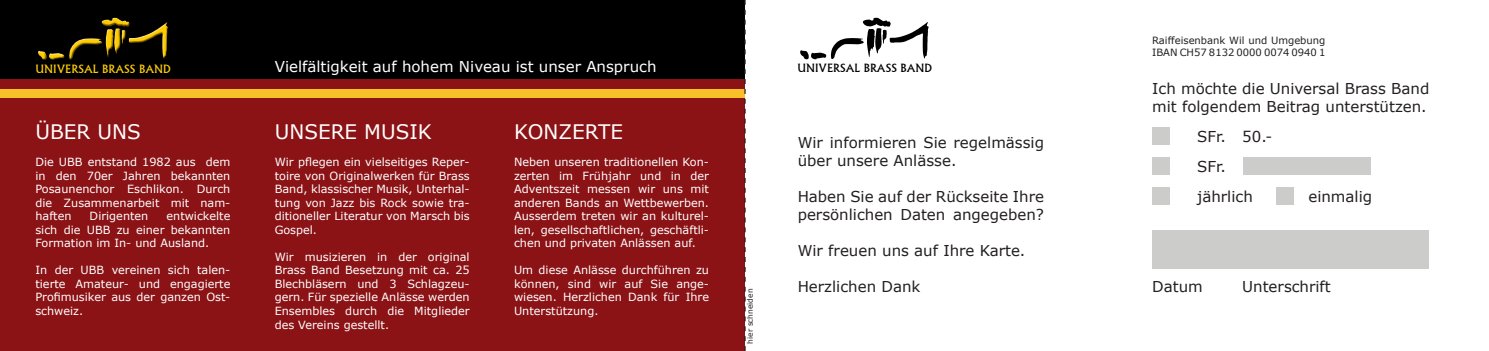
<style>
.page{position:relative;width:1489px;height:351px;background:#fff}
.page>*{position:absolute;margin:0;border:0;box-sizing:border-box;transform-origin:0 0}
.t1{font:20px "Verdana";color:#fff}
.t2{font:15px/18px "Verdana";color:#231f20}
.t3{font:15px "Verdana";color:#fff}
.t4{font:12.25px "Narkisim";color:#fdcc09}
.t5{font:12.12px "Narkisim";color:#000}
.t6{font:11.25px/13.5px "Verdana";color:#fff;text-align:justify}
.t7{font:10px/12px "Verdana";color:#231f20}
.t8{font:7.5px "Verdana";color:#231f20}
</style>
<div class="page">
<div style="left:0;top:0;width:744px;height:80px;background:#000001"></div>
<div style="left:0;top:80px;width:744px;height:9px;background:#8b1316"></div>
<div style="left:0;top:89px;width:744px;height:9px;background:#f7c029"></div>
<div style="left:0;top:98px;width:744px;height:253px;background:#8b1316"></div>
<div style="left:36px;top:18px;width:134px;height:42px;background:#fff;opacity:.75"></div>
<div style="left:37px;top:21px;width:133px;height:40px;background:#231f20;opacity:.75"></div>
<div style="left:1152px;top:127px;width:17px;height:18px;background:#cccccb"></div>
<div style="left:1152px;top:157px;width:17px;height:18px;background:#cccccb"></div>
<div style="left:1152px;top:187px;width:17px;height:18px;background:#cccccb"></div>
<div style="left:1242px;top:157px;width:128px;height:18px;background:#cccccb"></div>
<div style="left:1276px;top:187px;width:17px;height:18px;background:#cccccb"></div>
<div style="left:1152px;top:230px;width:276px;height:39px;background:#cccccb"></div>
<svg style="left:800px;top:18px;width:128px;height:41px"></svg>
<svg style="left:744px;top:0;width:1px;height:351px"></svg>
<p class="t3" style="left:275px;top:57px;width:383px">Vielfältigkeit auf hohem Niveau ist unser Anspruch</p>
<p class="t4" style="left:35px;top:64px;width:137px">UNIVERSAL BRASS BAND</p>
<p class="t5" style="left:797px;top:63px;width:136px">UNIVERSAL BRASS BAND</p>
<p class="t1" style="left:35px;top:118px;width:107px">ÜBER UNS</p>
<p class="t6" style="left:35px;top:155px;width:196px">Die UBB entstand 1982 aus dem in den 70er Jahren bekannten Posaunenchor Eschlikon. Durch die Zusammenarbeit mit nam&shy;haften</p>
<p class="t6" style="left:35px;top:209px;width:196px;text-indent:131px">entwickelte sich die UBB zu einer bekannten Formation im In- und Ausland.</p>
<p class="t6" style="left:35px;top:263px;width:196px">In der UBB vereinen sich talen&shy;tierte Amateur- und engagierte Profimusiker aus der ganzen Ost&shy;schweiz.</p>
<p class="t6" style="left:90px;top:209px;width:60px">Dirigenten</p>
<p class="t1" style="left:275px;top:118px;width:158px">UNSERE MUSIK</p>
<p class="t6" style="left:275px;top:155px;width:196px">Wir pflegen ein vielseitiges Reper&shy;toire von Originalwerken für Brass Band, klassischer Musik, Unterhal&shy;tung von Jazz bis Rock sowie tra&shy;ditioneller Literatur von Marsch bis Gospel.</p>
<p class="t6" style="left:275px;top:250px;width:196px">Wir musizieren in der original Brass Band Besetzung mit ca. 25<br>Blechbläsern und 3 Schlagzeu&shy;gern. Für spezielle Anlässe werden Ensembles durch die Mitglieder des Vereins gestellt.</p>
<p class="t1" style="left:514px;top:118px;width:111px">KONZERTE</p>
<p class="t6" style="left:514px;top:155px;width:196px">Neben unseren traditionellen Kon&shy;zerten im Frühjahr und in der Adventszeit messen wir uns mit anderen Bands an Wettbewerben.<br>Ausserdem treten wir an kulturel&shy;len, gesellschaftlichen, geschäftli&shy;chen und privaten Anlässen auf.</p>
<p class="t6" style="left:514px;top:263px;width:196px">Um diese Anlässe durchführen zu können, sind wir auf Sie ange&shy;wiesen. Herzlichen Dank für Ihre Unterstützung.</p>
<p class="t8" style="left:744px;top:343px;width:56px;rotate:-90deg">hier schneiden</p>
<p class="t2" style="left:797px;top:133px;width:248px">Wir informieren Sie regelmässig über unsere Anlässe.</p>
<p class="t2" style="left:797px;top:187px;width:248px">Haben Sie auf der Rückseite Ihre persönlichen Daten angegeben?</p>
<p class="t2" style="left:797px;top:241px;width:229px">Wir freuen uns auf Ihre Karte.</p>
<p class="t2" style="left:797px;top:277px;width:124px">Herzlichen Dank</p>
<p class="t7" style="left:1152px;top:34px;width:175px">Raiffeisenbank Wil und Umgebung<br>IBAN CH57 8132 0000 0074 0940 1</p>
<p class="t2" style="left:1152px;top:79px;width:279px">Ich möchte die Universal Brass Band mit folgendem Beitrag unterstützen.</p>
<p class="t2" style="left:1197px;top:127px;width:77px">SFr. 50.-</p>
<p class="t2" style="left:1197px;top:157px;width:30px">SFr.</p>
<p class="t2" style="left:1197px;top:187px;width:57px">jährlich</p>
<p class="t2" style="left:1308px;top:187px;width:65px">einmalig</p>
<p class="t2" style="left:1152px;top:277px;width:52px">Datum</p>
<p class="t2" style="left:1242px;top:277px;width:90px">Unterschrift</p>
</div>
